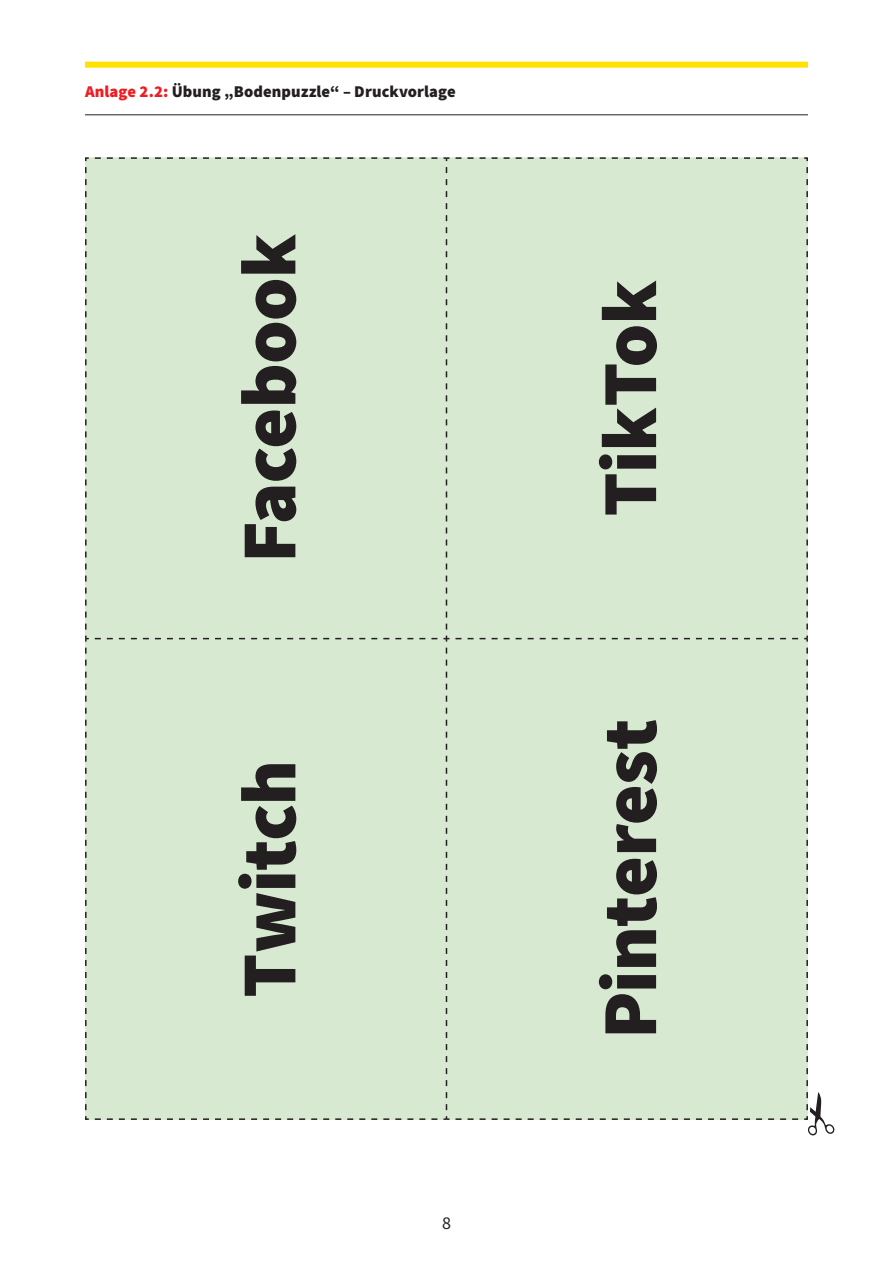
<style>
.page{position:relative;width:893px;height:1263px;background:#fff}
.page>*{position:absolute;margin:0;border:0;box-sizing:border-box;transform-origin:0 0}
.t1{font:900 78px "Source Sans Pro";letter-spacing:-.01em;color:#231f20}
.t2{font:18px "Source Sans Pro";color:#231f20}
.t3{font:900 16.5px "Source Sans Pro";letter-spacing:.005em;color:#231f20}
.s1{color:#ee1d23}
</style>
<div class="page">
<hr style="left:806px;top:158px;width:2px;height:481px;background:#d8e9d2">
<hr style="left:86px;top:1118px;width:360px;height:2px;background:#d8e9d2">
<svg style="left:85px;top:157px;width:363px;height:483px;background:#cedec8"></svg>
<div style="left:95px;top:157px;width:713px;height:473px;background:#d8e9d2"></div>
<svg style="left:85px;top:637px;width:4px;height:483px;background:#b5c1af"></svg>
<div style="left:85px;top:62px;width:723px;height:6px;background:#ffe201"></div>
<hr style="left:85px;top:114px;width:723px;height:1px;background:#231f20">
<svg style="left:95px;top:636px;width:739px;height:499px;background:#d9e9d3"></svg>
<p class="t3" style="left:85px;top:81px;width:372px"><span class="s1">Anlage 2.2:</span> Übung „Bodenpuzzle“ – Druckvorlage</p>
<h1 class="t1" style="left:216px;top:563px;width:330px;rotate:-90deg">Facebook</h1>
<h1 class="t1" style="left:216px;top:998px;width:239px;rotate:-90deg">Twitch</h1>
<p class="t2" style="left:442px;top:1211px;width:10px">8</p>
<h1 class="t1" style="left:576px;top:516px;width:238px;rotate:-90deg">TikTok</h1>
<h1 class="t1" style="left:576px;top:1039px;width:322px;rotate:-90deg">Pinterest</h1>
</div>
